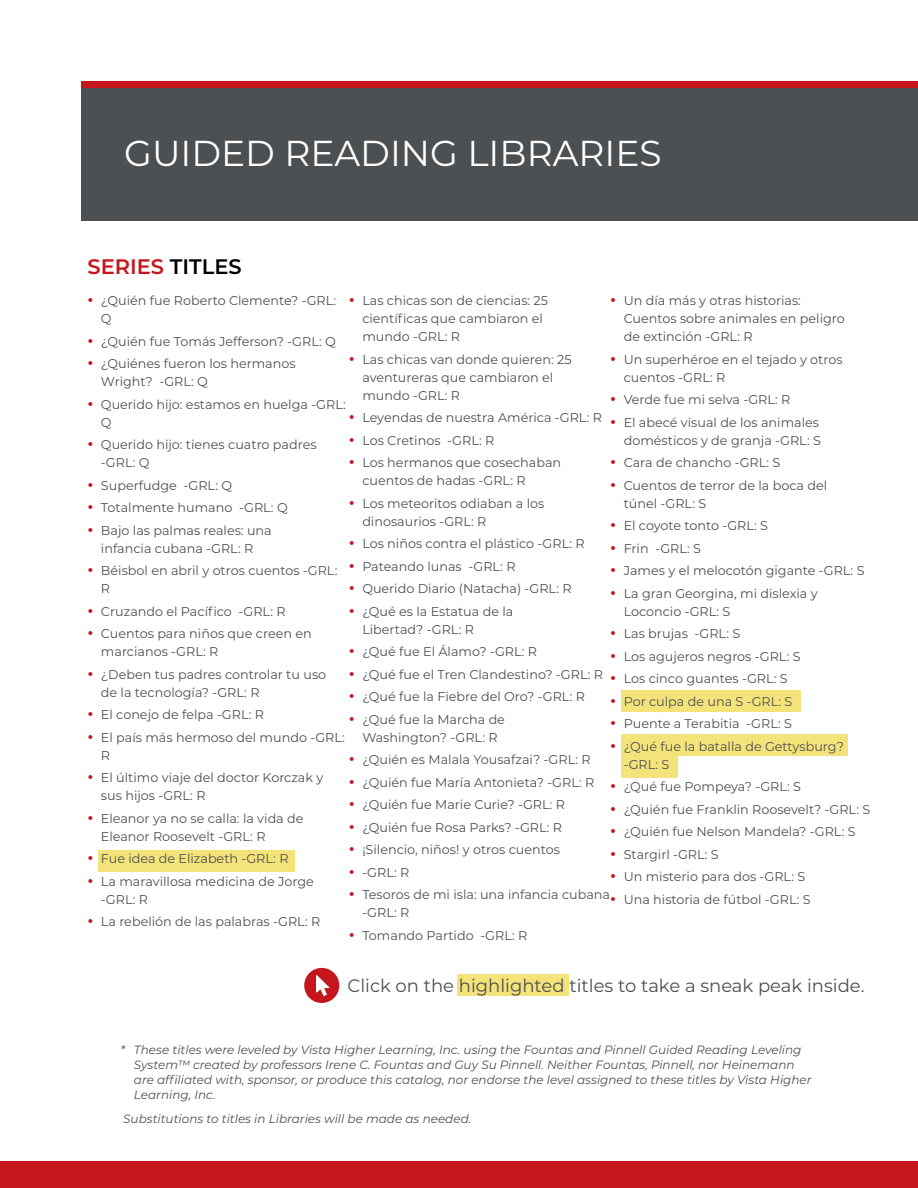
<style>
.page{position:relative;width:918px;height:1188px;background:#fff}
.page>*{position:absolute;margin:0;border:0;box-sizing:border-box;transform-origin:0 0}
.t1{font:36px "Montserrat";color:#fff}
.t2{font:600 21px "Montserrat";color:#c4161c}
.t3{font:18px "Montserrat";color:#4c5053}
.t4{font:12.75px/18px "Montserrat";color:#4c5053}
.t5{font:italic 12px/15px "Montserrat";color:#4c5053}
.s1{color:#000}
.s2{font-weight:600;font-size:18px;color:#c4161c}
</style>
<div class="page">
<div style="left:0;top:1161px;width:918px;height:27px;background:#c4161c"></div>
<div style="left:81px;top:81px;width:837px;height:132px;background:#c4161c"></div>
<div style="left:81px;top:88px;width:837px;height:132px;background:#4c5053"></div>
<div style="left:621px;top:690px;width:179px;height:22px;background:#f3e379"></div>
<div style="left:621px;top:734px;width:227px;height:22px;background:#f3e379"></div>
<div style="left:621px;top:756px;width:56px;height:22px;background:#f3e379"></div>
<div style="left:98px;top:850px;width:197px;height:22px;background:#f3e379"></div>
<div style="left:304px;top:968px;width:35px;height:35px;background:#c4161c;border-radius:50%"></div>
<img style="left:316px;top:975px;width:14px;height:21px">
<div style="left:458px;top:975px;width:111px;height:21px;background:#f3e379"></div>
<h1 class="t1" style="left:124px;top:129px;width:539px">GUIDED READING LIBRARIES</h1>
<h2 class="t2" style="left:87px;top:252px;width:156px">SERIES <span class="s1">TITLES</span></h2>
<p class="t4" style="left:101px;top:291px;width:237px;text-indent:-13px"><span class="s2">•</span> ¿Quién fue Roberto Clemente? -GRL:<br>Q</p>
<p class="t4" style="left:87px;top:332px;width:250px"><span class="s2">•</span> ¿Quién fue Tomás Jefferson? -GRL: Q</p>
<p class="t4" style="left:101px;top:354px;width:196px;text-indent:-14px"><span class="s2">•</span> ¿Quiénes fueron los hermanos<br>Wright? -GRL: Q</p>
<p class="t4" style="left:101px;top:395px;width:246px;text-indent:-14px"><span class="s2">•</span> Querido hijo: estamos en huelga -GRL:<br>Q</p>
<p class="t4" style="left:101px;top:435px;width:217px;text-indent:-14px"><span class="s2">•</span> Querido hijo: tienes cuatro padres -GRL: Q</p>
<p class="t4" style="left:87px;top:476px;width:146px"><span class="s2">•</span> Superfudge -GRL: Q</p>
<p class="t4" style="left:87px;top:498px;width:202px"><span class="s2">•</span> Totalmente humano -GRL: Q</p>
<p class="t4" style="left:87px;top:521px;width:186px;text-align:center"><span class="s2">•</span> Bajo las palmas reales: una infancia cubana -GRL: R</p>
<p class="t4" style="left:101px;top:561px;width:238px;text-indent:-14px"><span class="s2">•</span> Béisbol en abril y otros cuentos -GRL:<br>R</p>
<p class="t4" style="left:87px;top:602px;width:200px"><span class="s2">•</span> Cruzando el Pacífico -GRL: R</p>
<p class="t4" style="left:101px;top:624px;width:212px;text-indent:-14px"><span class="s2">•</span> Cuentos para niños que creen en marcianos -GRL: R</p>
<p class="t4" style="left:101px;top:665px;width:227px;text-indent:-14px"><span class="s2">•</span> ¿Deben tus padres controlar tu uso de la tecnología? -GRL: R</p>
<p class="t4" style="left:87px;top:705px;width:178px"><span class="s2">•</span> El conejo de felpa -GRL: R</p>
<p class="t4" style="left:101px;top:728px;width:245px;text-indent:-14px"><span class="s2">•</span> El país más hermoso del mundo -GRL:<br>R</p>
<p class="t4" style="left:101px;top:768px;width:224px;text-indent:-14px"><span class="s2">•</span> El último viaje del doctor Korczak y sus hijos -GRL: R</p>
<p class="t4" style="left:101px;top:809px;width:204px;text-indent:-14px"><span class="s2">•</span> Eleanor ya no se calla: la vida de<br>Eleanor Roosevelt -GRL: R</p>
<p class="t4" style="left:87px;top:849px;width:203px"><span class="s2">•</span> Fue idea de Elizabeth -GRL: R</p>
<p class="t4" style="left:101px;top:872px;width:215px;text-indent:-14px"><span class="s2">•</span> La maravillosa medicina de Jorge -GRL: R</p>
<p class="t4" style="left:87px;top:912px;width:234px"><span class="s2">•</span> La rebelión de las palabras -GRL: R</p>
<p class="t4" style="left:362px;top:291px;width:187px;text-indent:-14px"><span class="s2">•</span> Las chicas son de ciencias: 25 científicas que cambiaron el mundo -GRL: R</p>
<p class="t4" style="left:362px;top:350px;width:211px;text-indent:-14px"><span class="s2">•</span> Las chicas van donde quieren: 25 aventureras que cambiaron el mundo -GRL: R</p>
<p class="t4" style="left:349px;top:408px;width:255px"><span class="s2">•</span> Leyendas de nuestra América -GRL: R</p>
<p class="t4" style="left:349px;top:431px;width:147px"><span class="s2">•</span> Los Cretinos -GRL: R</p>
<p class="t4" style="left:362px;top:453px;width:200px;text-indent:-14px"><span class="s2">•</span> Los hermanos que cosechaban cuentos de hadas -GRL: R</p>
<p class="t4" style="left:362px;top:494px;width:184px;text-indent:-14px"><span class="s2">•</span> Los meteoritos odiaban a los dinosaurios -GRL: R</p>
<p class="t4" style="left:349px;top:534px;width:237px"><span class="s2">•</span> Los niños contra el plástico -GRL: R</p>
<p class="t4" style="left:349px;top:557px;width:168px"><span class="s2">•</span> Pateando lunas -GRL: R</p>
<p class="t4" style="left:349px;top:579px;width:224px"><span class="s2">•</span> Querido Diario (Natacha) -GRL: R</p>
<p class="t4" style="left:362px;top:602px;width:153px;text-indent:-14px"><span class="s2">•</span> ¿Qué es la Estatua de la<br>Libertad? -GRL: R</p>
<p class="t4" style="left:349px;top:642px;width:190px"><span class="s2">•</span> ¿Qué fue El Álamo? -GRL: R</p>
<p class="t4" style="left:349px;top:665px;width:256px"><span class="s2">•</span> ¿Qué fue el Tren Clandestino? -GRL: R</p>
<p class="t4" style="left:349px;top:687px;width:238px"><span class="s2">•</span> ¿Qué fue la Fiebre del Oro? -GRL: R</p>
<p class="t4" style="left:349px;top:710px;width:158px;text-align:center"><span class="s2">•</span> ¿Qué fue la Marcha de<br>Washington? -GRL: R</p>
<p class="t4" style="left:349px;top:750px;width:243px"><span class="s2">•</span> ¿Quién es Malala Yousafzai? -GRL: R</p>
<p class="t4" style="left:349px;top:773px;width:247px"><span class="s2">•</span> ¿Quién fue María Antonieta? -GRL: R</p>
<p class="t4" style="left:349px;top:795px;width:218px"><span class="s2">•</span> ¿Quién fue Marie Curie? -GRL: R</p>
<p class="t4" style="left:349px;top:818px;width:215px"><span class="s2">•</span> ¿Quién fue Rosa Parks? -GRL: R</p>
<p class="t4" style="left:349px;top:840px;width:213px"><span class="s2">•</span> ¡Silencio, niños! y otros cuentos</p>
<p class="t4" style="left:349px;top:863px;width:62px"><span class="s2">•</span> -GRL: R</p>
<p class="t4" style="left:362px;top:885px;width:249px;text-indent:-14px"><span class="s2">•</span> Tesoros de mi isla: una infancia cubana -GRL: R</p>
<p class="t4" style="left:349px;top:926px;width:180px"><span class="s2">•</span> Tomando Partido -GRL: R</p>
<p class="t4" style="left:624px;top:291px;width:223px;text-indent:-14px"><span class="s2">•</span> Un día más y otras historias:<br>Cuentos sobre animales en peligro de extinción -GRL: R</p>
<p class="t4" style="left:624px;top:350px;width:220px;text-indent:-14px"><span class="s2">•</span> Un superhéroe en el tejado y otros cuentos -GRL: R</p>
<p class="t4" style="left:610px;top:390px;width:182px"><span class="s2">•</span> Verde fue mi selva -GRL: R</p>
<p class="t4" style="left:610px;top:413px;width:212px;text-align:right"><span class="s2">•</span> El abecé visual de los animales domésticos y de granja -GRL: S</p>
<p class="t4" style="left:610px;top:453px;width:172px"><span class="s2">•</span> Cara de chancho -GRL: S</p>
<p class="t4" style="left:624px;top:476px;width:205px;text-indent:-14px"><span class="s2">•</span> Cuentos de terror de la boca del túnel -GRL: S</p>
<p class="t4" style="left:610px;top:516px;width:159px"><span class="s2">•</span> El coyote tonto -GRL: S</p>
<p class="t4" style="left:610px;top:539px;width:92px"><span class="s2">•</span> Frin -GRL: S</p>
<p class="t4" style="left:610px;top:561px;width:256px"><span class="s2">•</span> James y el melocotón gigante -GRL: S</p>
<p class="t4" style="left:624px;top:584px;width:196px;text-indent:-14px"><span class="s2">•</span> La gran Georgina, mi dislexia y<br>Loconcio -GRL: S</p>
<p class="t4" style="left:610px;top:624px;width:132px"><span class="s2">•</span> Las brujas -GRL: S</p>
<p class="t4" style="left:610px;top:647px;width:192px"><span class="s2">•</span> Los agujeros negros -GRL: S</p>
<p class="t4" style="left:610px;top:669px;width:179px"><span class="s2">•</span> Los cinco guantes -GRL: S</p>
<p class="t4" style="left:610px;top:692px;width:184px"><span class="s2">•</span> Por culpa de una S -GRL: S</p>
<p class="t4" style="left:610px;top:714px;width:183px"><span class="s2">•</span> Puente a Terabitia -GRL: S</p>
<p class="t4" style="left:624px;top:737px;width:222px;text-indent:-14px"><span class="s2">•</span> ¿Qué fue la batalla de Gettysburg? -GRL: S</p>
<p class="t4" style="left:610px;top:777px;width:192px"><span class="s2">•</span> ¿Qué fue Pompeya? -GRL: S</p>
<p class="t4" style="left:610px;top:800px;width:262px"><span class="s2">•</span> ¿Quién fue Franklin Roosevelt? -GRL: S</p>
<p class="t4" style="left:610px;top:822px;width:247px"><span class="s2">•</span> ¿Quién fue Nelson Mandela? -GRL: S</p>
<p class="t4" style="left:610px;top:845px;width:110px"><span class="s2">•</span> Stargirl -GRL: S</p>
<p class="t4" style="left:610px;top:867px;width:197px"><span class="s2">•</span> Un misterio para dos -GRL: S</p>
<p class="t4" style="left:610px;top:890px;width:202px"><span class="s2">•</span> Una historia de fútbol -GRL: S</p>
<h3 class="t3" style="left:347px;top:973px;width:519px">Click on the highlighted titles to take a sneak peak inside.</h3>
<p class="t5" style="left:134px;top:1042px;width:679px;text-indent:-14px">* These titles were leveled by Vista Higher Learning, Inc. using the Fountas and Pinnell Guided Reading Leveling System™ created by professors Irene C. Fountas and Guy Su Pinnell. Neither Fountas, Pinnell, nor Heinemann are affiliated with, sponsor, or produce this catalog, nor endorse the level assigned to these titles by Vista Higher Learning, Inc.</p>
<p class="t5" style="left:123px;top:1111px;width:350px">Substitutions to titles in Libraries will be made as needed.</p>
</div>
